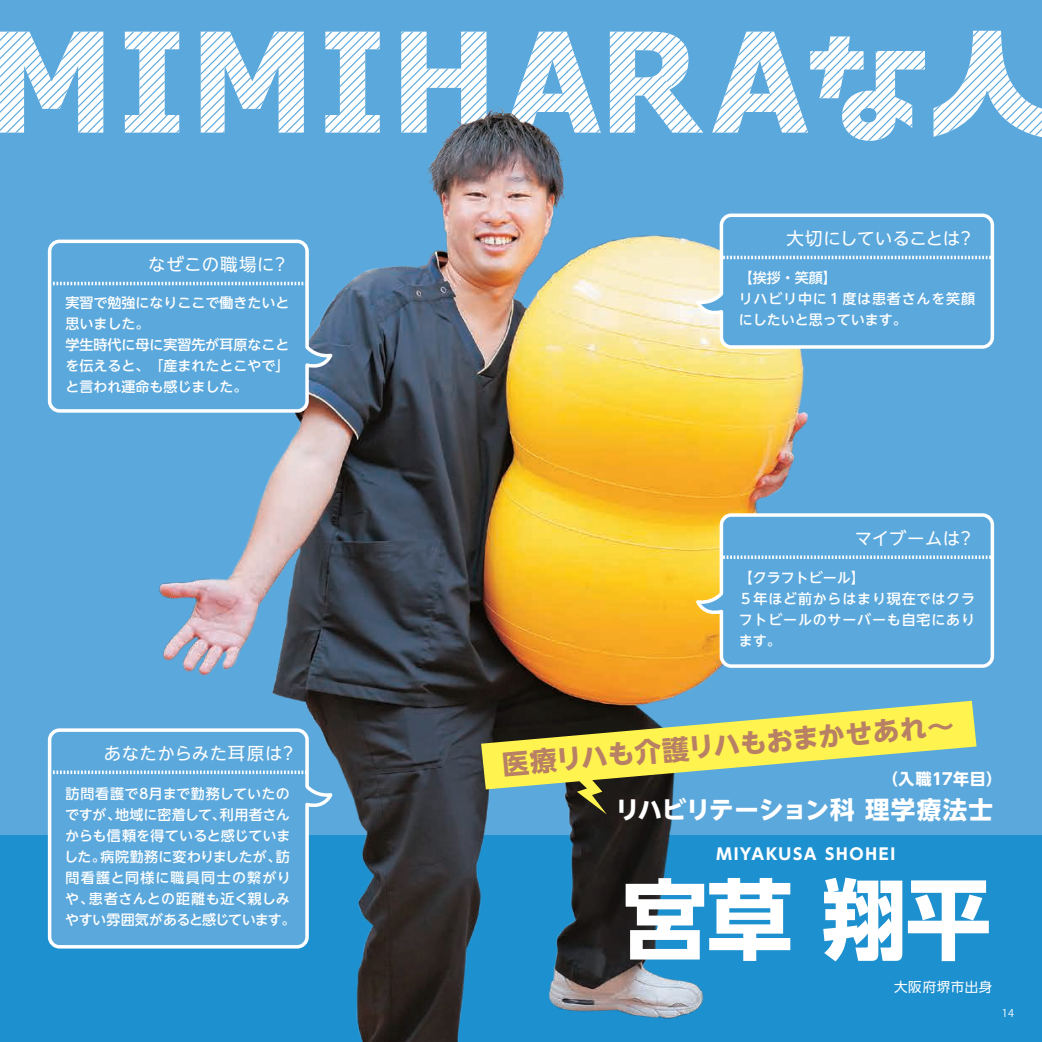
<style>
.page{position:relative;width:1042px;height:1042px;background:#5ba8dc}
.page>*{position:absolute;margin:0;border:0;box-sizing:border-box;transform-origin:0 0}
.t1{font:700 87.5px "UD Shin Go NT Pro";color:#fff}
.t2{font:700 26.95px "UD Shin Go NT Pro";color:#b88064}
.t3{font:700 24.5px "UD Shin Go NT Pro";letter-spacing:.005em;color:#fff}
.t4{font:17.5px "UD Shin Go NT Pro";letter-spacing:.015em;color:#fff}
.t5{font:17.5px "UD Shin Go NT Pro";letter-spacing:-.015em;color:#fff}
.t6{font:17.5px "UD Shin Go NT Pro";letter-spacing:.035em;color:#fff}
.t7{font:700 15.92px "UD Shin Go NT Pro";letter-spacing:.045em;color:#fff}
.t8{font:700 15.75px "UD Shin Go NT Pro";letter-spacing:.11em;color:#fff}
.t9{font:500 14px/21px "UD Shin Go NT Pro";color:#fff}
.t10{font:500 14px/21px "UD Shin Go NT Pro";letter-spacing:.06em;color:#fff}
.t11{font:13.47px "UD Shin Go NT Pro";letter-spacing:.05em;color:#fff}
.t12{font:10.67px "Koz Go Pro";color:#fff}
</style>
<div class="page">
<div style="left:0;top:836px;width:1042px;height:206px;background:#1d90d0"></div>
<svg style="left:942px;top:31px;width:100px;height:106px"></svg>
<img style="left:0;top:31px;width:942px;height:1011px">
<svg style="left:46px;top:726px;width:288px;height:224px"></svg>
<svg style="left:53px;top:770px;width:254px;height:4px"></svg>
<svg style="left:46px;top:238px;width:288px;height:176px"></svg>
<svg style="left:53px;top:282px;width:252px;height:3px"></svg>
<svg style="left:481px;top:701px;width:495px;height:113px"></svg>
<svg style="left:694px;top:511px;width:301px;height:158px"></svg>
<svg style="left:723px;top:555px;width:269px;height:4px"></svg>
<svg style="left:694px;top:212px;width:301px;height:138px"></svg>
<p class="t6" style="left:148px;top:250px;width:142px">なぜこの職場に？</p>
<p class="t9" style="left:65px;top:292px;width:225px">実習で勉強になりここで働きたいと思いました。<br>学生時代に母に実習先が耳原なことを伝えると、「産まれたとこやで」と言われ運命も感じました。</p>
<p class="t4" style="left:104px;top:739px;width:195px">あなたからみた耳原は？</p>
<p class="t9" style="left:64px;top:783px;width:233px">訪問看護で８月まで勤務していたのですが、地域に密着して、利用者さんからも信頼を得ていると感じていました。病院勤務に変わりましたが、訪問看護と同様に職員同士の繋がりや、患者さんとの距離も近く親しみやすい雰囲気があると感じています。</p>
<p class="t5" style="left:786px;top:224px;width:190px">大切にしていることは？</p>
<p class="t10" style="left:739px;top:267px;width:238px">【挨拶・笑顔】<br>リハビリ中に１度は患者さんを笑顔にしたいと思っています。</p>
<p class="t4" style="left:854px;top:524px;width:121px">マイブームは？</p>
<p class="t10" style="left:739px;top:567px;width:238px">【クラフトビール】<br>５年ほど前からはまり現在ではクラフトビールのサーバーも自宅にあります。　</p>
<h2 class="t2" style="left:500px;top:742px;width:455px;rotate:-5deg">医療リハも介護リハもおまかせあれ～</h2>
<h3 class="t3" style="left:615px;top:790px;width:379px">リハビリテーション科 理学療法士</h3>
<p class="t7" style="left:882px;top:766px;width:122px">（入職17年目）</p>
<p class="t8" style="left:716px;top:841px;width:180px">MIYAKUSA SHOHEI</p>
<h1 class="t1" style="left:622px;top:848px;width:371px">宮草 翔平</h1>
<p class="t11" style="left:894px;top:976px;width:100px">大阪府堺市出身</p>
<p class="t12" style="left:1001px;top:1006px;width:14px">14</p>
</div>
